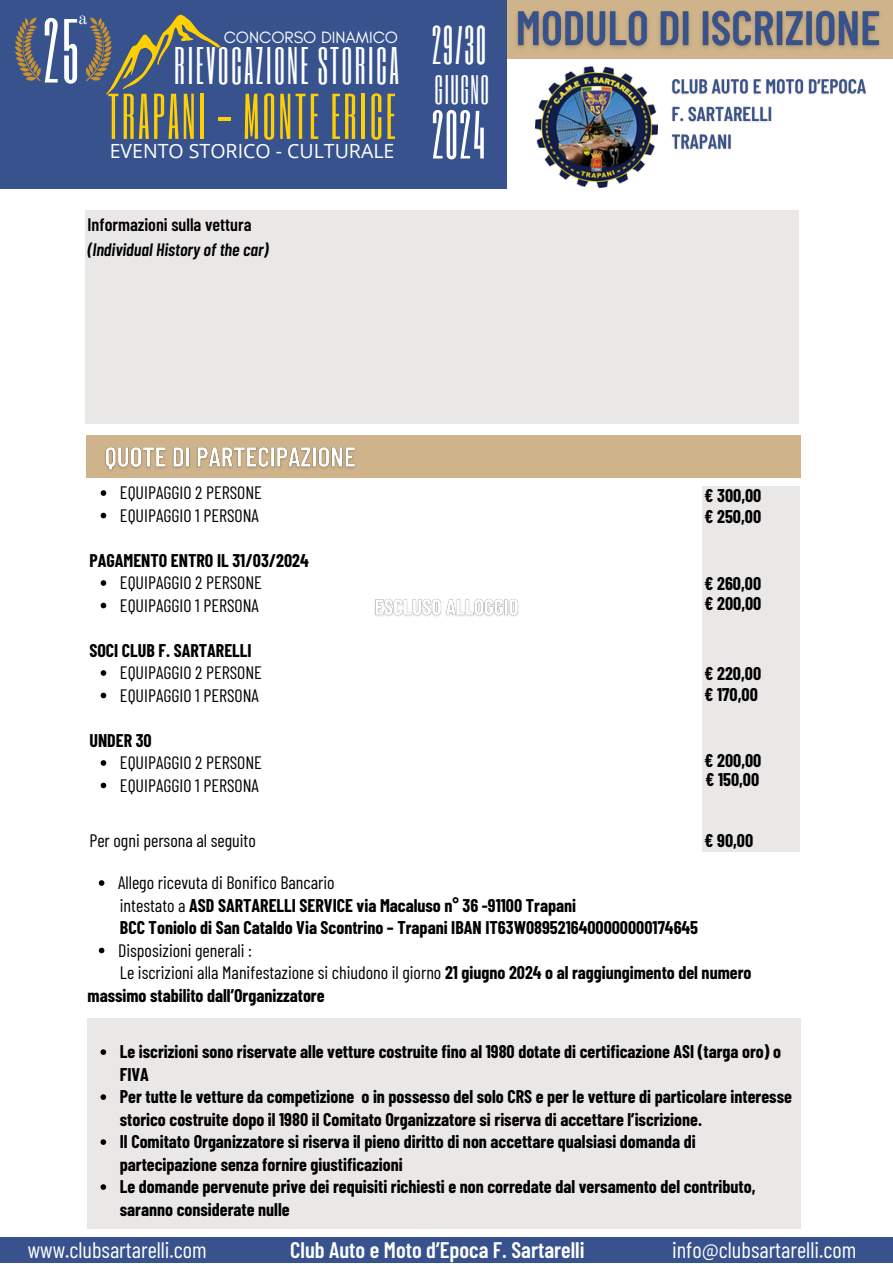
<style>
.page{position:relative;width:893px;height:1264px;background:#fff}
.page>*{position:absolute;margin:0;border:0;box-sizing:border-box;transform-origin:0 0}
.t1{font:75.15px "Six Caps";color:#fff}
.t2{font:56.4px "Six Caps";color:#fff}
.t3{font:53.55px "Six Caps";letter-spacing:.05em;color:#ffcf01}
.t4{font:45px "Six Caps";color:#fff}
.t5{font:43.8px "Six Caps";letter-spacing:.05em;color:#fff}
.t6{font:34.2px "Six Caps";letter-spacing:.04em;color:#fff}
.t7{font:22.5px "Barlow Condensed";color:#fff}
.t8{font:600 22.5px "Barlow Condensed";color:#fff}
.t9{font:19.5px "Open Sans";color:#fff}
.t10{font:700 18px/22.5px "Barlow Condensed";color:#000}
.t11{font:18px "Barlow Condensed";color:#000}
.t12{font:italic 600 18px "Barlow Condensed";color:#000}
.t13{font:600 18px "Barlow Condensed";color:#000}
.t14{font:18px "Old Standard";color:#fff}
.t15{font:16.8px "Glacial Indifference";color:#fff}
.s1{font-weight:400}
</style>
<div class="page">
<div style="left:432px;top:0;width:460px;height:58px;background:#cfb48b"></div>
<div style="left:0;top:0;width:506px;height:189px;background:#37528d"></div>
<div style="left:0;top:1236px;width:892px;height:26px;background:#37528d"></div>
<div style="left:86px;top:210px;width:713px;height:213px;background:#eae7e7"></div>
<svg style="left:15px;top:17px;width:26px;height:64px"></svg>
<svg style="left:86px;top:15px;width:134px;height:80px"></svg>
<img style="left:535px;top:66px;width:122px;height:122px">
<img style="left:516px;top:10px;width:364px;height:39px">
<img style="left:671px;top:79px;width:195px;height:71px">
<div style="left:87px;top:435px;width:713px;height:43px;background:#cfb48b"></div>
<img style="left:105px;top:447px;width:251px;height:24px">
<svg style="left:101px;top:490px;width:5px;height:6px"></svg>
<svg style="left:101px;top:513px;width:5px;height:5px"></svg>
<svg style="left:101px;top:580px;width:5px;height:6px"></svg>
<svg style="left:101px;top:602px;width:5px;height:6px"></svg>
<svg style="left:101px;top:670px;width:5px;height:5px"></svg>
<svg style="left:101px;top:692px;width:5px;height:6px"></svg>
<svg style="left:101px;top:760px;width:5px;height:5px"></svg>
<svg style="left:101px;top:782px;width:5px;height:6px"></svg>
<div style="left:702px;top:485px;width:98px;height:366px;background:#eae7e7"></div>
<img style="left:375px;top:599px;width:144px;height:18px">
<svg style="left:99px;top:880px;width:5px;height:5px"></svg>
<svg style="left:99px;top:947px;width:5px;height:6px"></svg>
<div style="left:87px;top:1018px;width:713px;height:211px;background:#eae7e7"></div>
<svg style="left:100px;top:1049px;width:6px;height:5px"></svg>
<svg style="left:100px;top:1094px;width:6px;height:5px"></svg>
<svg style="left:100px;top:1139px;width:6px;height:5px"></svg>
<svg style="left:100px;top:1184px;width:6px;height:5px"></svg>
<p class="t1" style="left:44px;top:0;width:36px">25</p>
<p class="t14" style="left:78px;top:7px;width:11px">a</p>
<p class="t15" style="left:224px;top:27px;width:176px">CONCORSO DINAMICO</p>
<p class="t5" style="left:174px;top:35px;width:226px">RIEVOCAZIONE STORICA</p>
<p class="t3" style="left:107px;top:80px;width:290px">TRAPANI - MONTE ERICE</p>
<p class="t9" style="left:110px;top:137px;width:286px">EVENTO STORICO - CULTURALE</p>
<p class="t13" style="left:87px;top:213px;width:165px">Informazioni sulla vettura</p>
<p class="t12" style="left:87px;top:238px;width:182px">(Individual History of the car)</p>
<p class="t4" style="left:432px;top:14px;width:55px">29/30</p>
<p class="t6" style="left:434px;top:66px;width:56px">GIUGNO</p>
<p class="t2" style="left:432px;top:96px;width:55px">2024</p>
<p class="t11" style="left:120px;top:481px;width:143px">EQUIPAGGIO 2 PERSONE</p>
<p class="t11" style="left:120px;top:503px;width:140px">EQUIPAGGIO 1 PERSONA</p>
<p class="t10" style="left:89px;top:548px;width:221px">PAGAMENTO ENTRO IL 31/03/2024</p>
<p class="t11" style="left:120px;top:571px;width:143px">EQUIPAGGIO 2 PERSONE</p>
<p class="t11" style="left:120px;top:593px;width:140px">EQUIPAGGIO 1 PERSONA</p>
<p class="t10" style="left:89px;top:638px;width:164px">SOCI CLUB F. SARTARELLI</p>
<p class="t11" style="left:120px;top:661px;width:143px">EQUIPAGGIO 2 PERSONE</p>
<p class="t11" style="left:120px;top:683px;width:140px">EQUIPAGGIO 1 PERSONA</p>
<p class="t10" style="left:89px;top:728px;width:64px">UNDER 30</p>
<p class="t11" style="left:120px;top:751px;width:143px">EQUIPAGGIO 2 PERSONE</p>
<p class="t11" style="left:120px;top:773px;width:140px">EQUIPAGGIO 1 PERSONA</p>
<p class="t11" style="left:89px;top:828px;width:168px">Per ogni persona al seguito</p>
<p class="t11" style="left:118px;top:871px;width:218px">Allego ricevuta di Bonifico Bancario</p>
<p class="t10" style="left:704px;top:484px;width:58px">€ 300,00</p>
<p class="t10" style="left:704px;top:504px;width:58px">€ 250,00</p>
<p class="t10" style="left:704px;top:571px;width:58px">€ 260,00</p>
<p class="t10" style="left:704px;top:591px;width:58px">€ 200,00</p>
<p class="t10" style="left:704px;top:661px;width:58px">€ 220,00</p>
<p class="t10" style="left:704px;top:682px;width:55px">€ 170,00</p>
<p class="t10" style="left:704px;top:749px;width:58px">€ 200,00</p>
<p class="t10" style="left:705px;top:768px;width:55px">€ 150,00</p>
<p class="t10" style="left:704px;top:828px;width:50px">€ 90,00</p>
<p class="t10" style="left:120px;top:893px;width:457px"><span class="s1">intestato a</span> ASD SARTARELLI SERVICE via Macaluso n° 36 -91100 Trapani</p>
<p class="t10" style="left:120px;top:915px;width:579px">BCC Toniolo di San Cataldo Via Scontrino – Trapani IBAN IT63W0895216400000000174645</p>
<p class="t10" style="left:87px;top:960px;width:665px;text-indent:32px"><span class="s1">Le iscrizioni alla Manifestazione si chiudono il giorno</span> 21 giugno 2024 o al raggiungimento del numero massimo stabilito dall’Organizzatore</p>
<p class="t10" style="left:120px;top:1039px;width:662px">Le iscrizioni sono riservate alle vetture costruite fino al 1980 dotate di certificazione ASI (targa oro) o<br>FIVA</p>
<p class="t10" style="left:120px;top:1084px;width:673px">Per tutte le vetture da competizione o in possesso del solo CRS e per le vetture di particolare interesse storico costruite dopo il 1980 il Comitato Organizzatore si riserva di accettare l’iscrizione.</p>
<p class="t10" style="left:120px;top:1129px;width:577px">Il Comitato Organizzatore si riserva il pieno diritto di non accettare qualsiasi domanda di partecipazione senza fornire giustificazioni</p>
<p class="t10" style="left:120px;top:1174px;width:637px">Le domande pervenute prive dei requisiti richiesti e non corredate dal versamento del contributo, saranno considerate nulle</p>
<p class="t11" style="left:118px;top:938px;width:135px">Disposizioni generali :</p>
<p class="t7" style="left:28px;top:1235px;width:180px">www.clubsartarelli.com</p>
<p class="t7" style="left:672px;top:1235px;width:186px">info@clubsartarelli.com</p>
<p class="t8" style="left:290px;top:1235px;width:296px">Club Auto e Moto d’Epoca F. Sartarelli</p>
</div>
